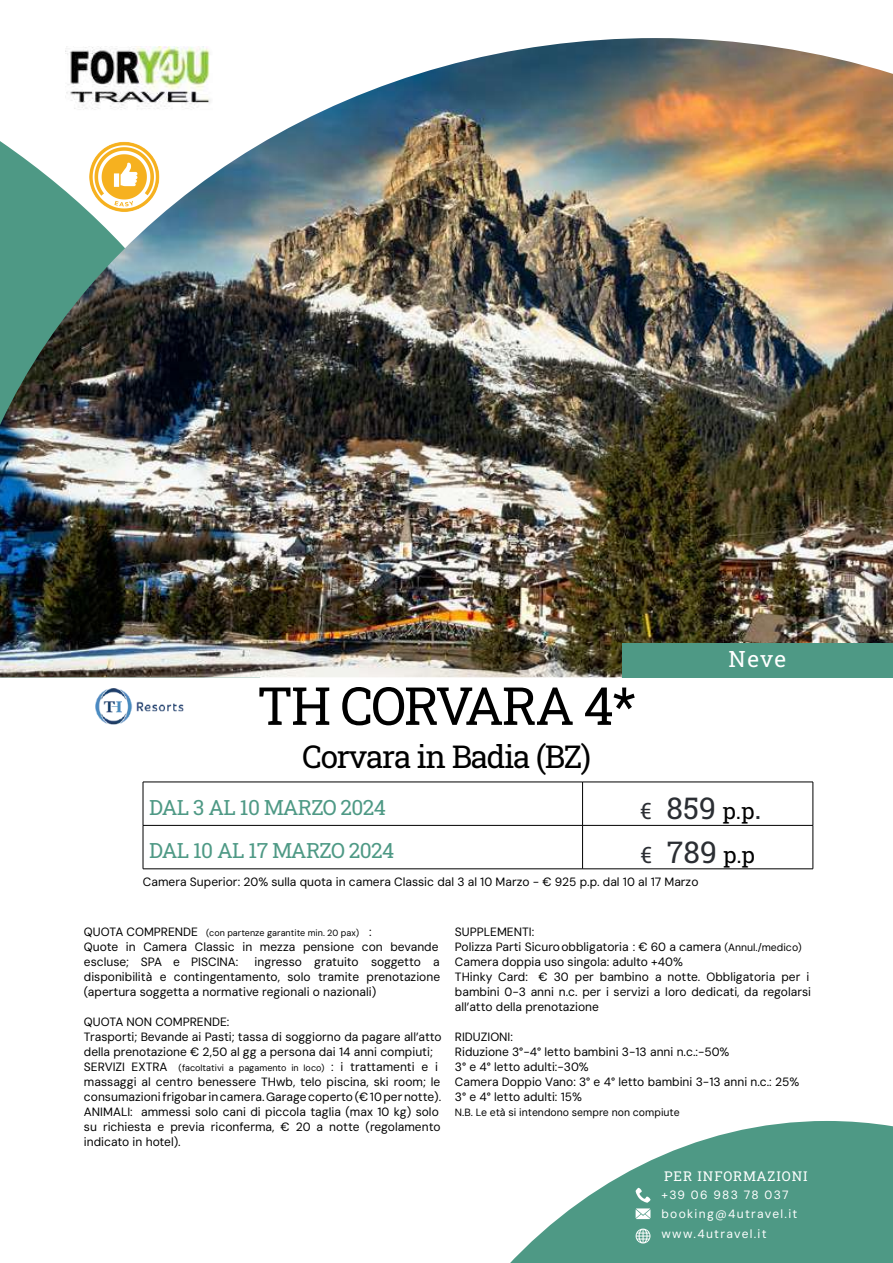
<style>
.page{position:relative;width:893px;height:1263px;background:#fff}
.page>*{position:absolute;margin:0;border:0;box-sizing:border-box;transform-origin:0 0}
.t1{font:52.5px "Roboto Slab";letter-spacing:-.04em;color:#000}
.t2{font:31.5px "Roboto Slab";letter-spacing:-.04em;color:#000}
.t3{font:30px "Roboto Slab";color:#2b2e33}
.t4{font:22.5px "Roboto Slab";color:#fff}
.t5{font:21px "Roboto Slab";letter-spacing:-.03em;color:#4e9985}
.t6{font:13.5px "Roboto Slab";letter-spacing:.07em;color:#fff}
.t7{font:12px/15px "DM Sans 9 pt";color:#000}
.t8{font:12px/19.5px "DM Sans 9 pt";letter-spacing:.11em;color:#fff}
.t9{font:10.5px "DM Sans 9 pt";color:#000}
.t10{font:9px "DM Sans 9 pt";color:#000}
.s1{font-size:22.5px}
.s2{font-size:22.5px;color:#000}
.s3{font-size:12px}
.s4{font-size:10.5px}
</style>
<div class="page">
<svg style="left:510px;top:1121px;width:383px;height:142px;fill:#4e9985"></svg>
<img style="left:0;top:38px;width:893px;height:639px">
<img style="left:65px;top:47px;width:148px;height:76px">
<div style="left:623px;top:643px;width:270px;height:34px;background:#4e9985"></div>
<svg style="left:636px;top:1228px;width:14px;height:15px"></svg>
<svg style="left:636px;top:1188px;width:14px;height:31px"></svg>
<hr style="left:143px;top:782px;width:440px;height:1px;background:#000">
<hr style="left:143px;top:782px;width:1px;height:43px;background:#000">
<hr style="left:143px;top:825px;width:440px;height:1px;background:#000">
<hr style="left:143px;top:825px;width:1px;height:44px;background:#000">
<hr style="left:583px;top:825px;width:230px;height:1px;background:#000">
<hr style="left:143px;top:868px;width:440px;height:1px;background:#000">
<hr style="left:583px;top:868px;width:230px;height:1px;background:#000">
<hr style="left:583px;top:782px;width:230px;height:1px;background:#000">
<hr style="left:582px;top:782px;width:1px;height:43px;background:#000">
<hr style="left:813px;top:782px;width:1px;height:43px;background:#000">
<hr style="left:582px;top:825px;width:1px;height:44px;background:#000">
<hr style="left:813px;top:825px;width:1px;height:44px;background:#000">
<img style="left:95px;top:688px;width:88px;height:37px">
<img style="left:82px;top:135px;width:84px;height:84px">
<h1 class="t1" style="left:257px;top:670px;width:381px">TH CORVARA 4*</h1>
<h2 class="t2" style="left:302px;top:735px;width:290px">Corvara in Badia (BZ)</h2>
<h3 class="t4" style="left:728px;top:644px;width:59px">Neve</h3>
<h3 class="t5" style="left:149px;top:793px;width:239px">DAL 3 AL 10 MARZO 2024</h3>
<h3 class="t3" style="left:640px;top:788px;width:123px"><span class="s1">€</span> 859 <span class="s2">p.p</span>.</h3>
<h3 class="t5" style="left:149px;top:836px;width:247px">DAL 10 AL 17 MARZO 2024</h3>
<h3 class="t3" style="left:640px;top:831px;width:116px"><span class="s1">€</span> 789 <span class="s2">p.p</span></h3>
<p class="t7" style="left:143px;top:874px;width:557px">Camera Superior: 20% sulla quota in camera Classic dal 3 al 10 Marzo - € 925 p.p. dal 10 al 17 Marzo</p>
<p class="t10" style="left:84px;top:927px;width:289px"><span class="s3">QUOTA COMPRENDE</span> (con partenze garantite min. 20 pax) <span class="s3">:</span></p>
<p class="t7" style="left:84px;top:939px;width:356px">Quote in Camera Classic in mezza pensione con bevande escluse; SPA e PISCINA:</p>
<p class="t7" style="left:84px;top:954px;width:358px;text-align:justify;text-indent:171px">ingresso gratuito soggetto a disponibilità e contingentamento, solo tramite prenotazione (apertura soggetta a normative regionali o nazionali)</p>
<p class="t7" style="left:84px;top:1014px;width:359px">QUOTA NON COMPRENDE:<br>Trasporti; Bevande ai Pasti; tassa di soggiorno da pagare all’atto della prenotazione € 2,50 al gg a persona dai 14 anni compiuti;</p>
<p class="t10" style="left:84px;top:1062px;width:356px"><span class="s3">SERVIZI EXTRA</span> (facoltativi a pagamento in loco) <span class="s3">: i trattamenti e i</span></p>
<p class="t7" style="left:84px;top:1074px;width:359px">massaggi al centro benessere THwb, telo piscina, ski room; le consumazionifrigobarincamera.Garagecoperto(€10pernotte).<br>ANIMALI: ammessi solo cani di piccola taglia (max 10 kg) solo su richiesta e previa riconferma, € 20 a notte (regolamento indicato in hotel).</p>
<p class="t7" style="left:455px;top:924px;width:358px">SUPPLEMENTI:<br>Polizza Parti Sicuro obbligatoria : € 60 a camera <span class="s4">(Annul./medico)<br></span>Camera doppia uso singola: adulto +40%<br>THinky Card: € 30 per bambino a notte. Obbligatoria per i bambini 0-3 anni n.c. per i servizi a loro dedicati, da regolarsi all’atto della prenotazione</p>
<p class="t7" style="left:455px;top:1029px;width:346px">RIDUZIONI:<br>Riduzione 3°-4° letto bambini 3-13 anni n.c.:-50%<br>3° e 4° letto adulti:-30%<br>Camera Doppio Vano: 3° e 4° letto bambini 3-13 anni n.c.: 25% 3° e 4° letto adulti: 15%</p>
<p class="t9" style="left:455px;top:1106px;width:226px">N.B. Le età si intendono sempre non compiute</p>
<p class="t6" style="left:664px;top:1166px;width:145px">PER INFORMAZIONI</p>
<p class="t8" style="left:661px;top:1185px;width:137px">+39 06 983 78 037 booking@4utravel.it www.4utravel.it</p>
</div>
